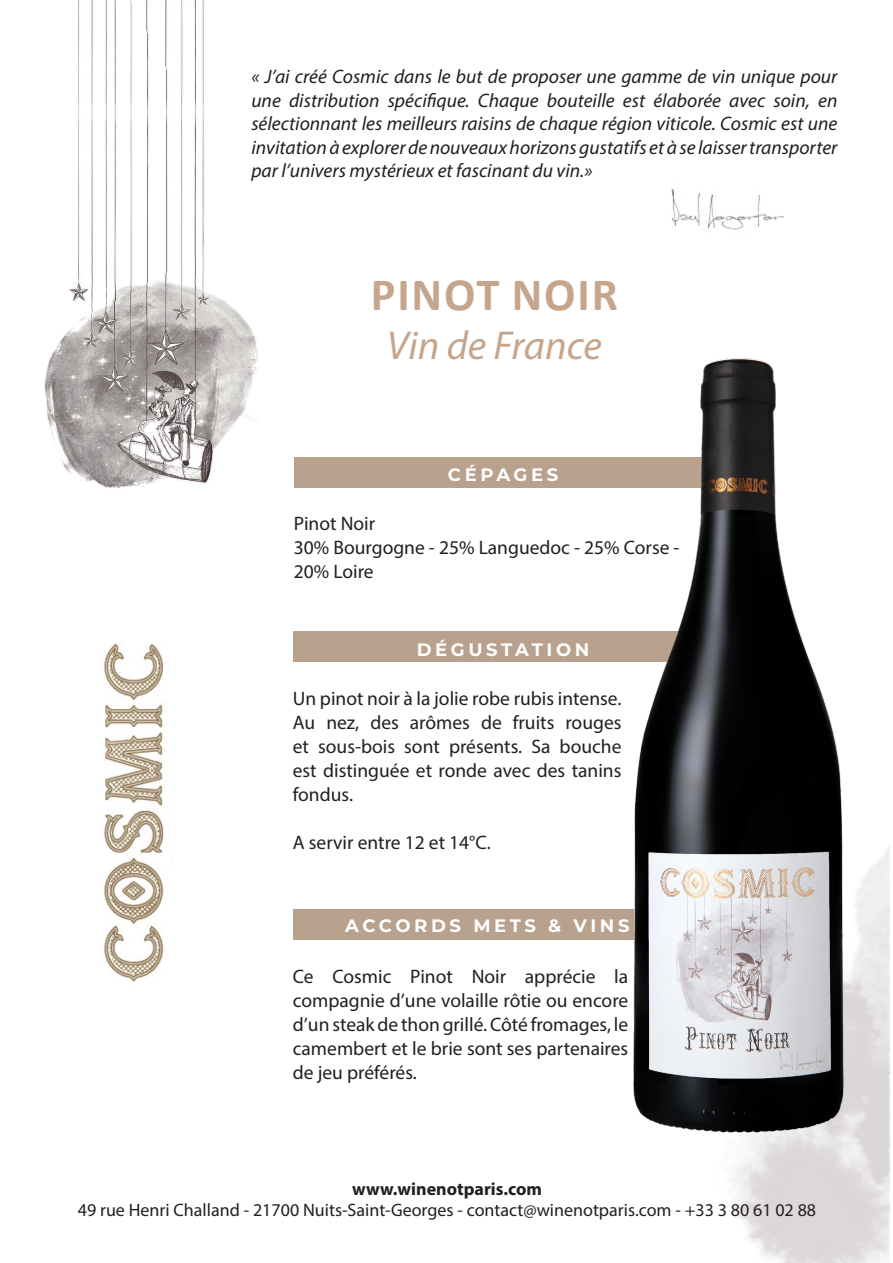
<style>
.page{position:relative;width:893px;height:1263px;background:#fff}
.page>*{position:absolute;margin:0;border:0;box-sizing:border-box;transform-origin:0 0}
.t1{font:700 46.5px "Calibri";letter-spacing:.04em;color:#c5a58c}
.t2{font:italic 40.5px "Myriad Pro";letter-spacing:-.005em;color:#c5a58c}
.t3{font:19.5px/24px "Myriad Pro";color:#231f20;text-align:justify}
.t4{font:italic 19.5px/23.4px "Myriad Pro";color:#231f20;text-align:justify}
.t5{font:18px "Myriad Pro";color:#231f20}
.t6{font:700 18px "Montserrat";letter-spacing:.2em;color:#fff}
.t7{font:700 18px "Myriad Pro";color:#231f20}
</style>
<div class="page">
<img style="left:512px;top:847px;width:379px;height:416px">
<img style="left:104px;top:643px;width:69px;height:339px">
<img style="left:44px;top:0;width:214px;height:488px">
<img style="left:68px;top:289px;width:71px;height:37px">
<div style="left:294px;top:632px;width:420px;height:30px;background:#b8a28d"></div>
<div style="left:293px;top:909px;width:420px;height:30px;background:#b8a28d"></div>
<img style="left:671px;top:189px;width:113px;height:41px">
<div style="left:294px;top:457px;width:420px;height:31px;background:#b8a28d"></div>
<img style="left:621px;top:358px;width:254px;height:776px">
<p class="t4" style="left:251px;top:65px;width:587px">« J’ai créé Cosmic dans le but de proposer une gamme de vin unique pour une distribution spécifique. Chaque bouteille est élaborée avec soin, en sélectionnant les meilleurs raisins de chaque région viticole. Cosmic est une invitation à explorer de nouveaux horizons gustatifs et à se laisser transporter par l’univers mystérieux et fascinant du vin.»</p>
<p class="t1" style="left:371px;top:262px;width:248px">PINOT NOIR</p>
<p class="t2" style="left:387px;top:320px;width:216px">Vin de France</p>
<p class="t6" style="left:448px;top:462px;width:112px">CÉPAGES</p>
<p class="t3" style="left:294px;top:511px;width:83px">Pinot Noir</p>
<p class="t3" style="left:294px;top:535px;width:387px">30% Bourgogne - 25% Languedoc - 25% Corse -<br>20% Loire</p>
<p class="t6" style="left:417px;top:636px;width:174px">DÉGUSTATION</p>
<p class="t3" style="left:293px;top:687px;width:330px">Un pinot noir à la jolie robe rubis intense.<br>Au nez, des arômes de fruits rouges et sous-bois sont présents. Sa bouche est distinguée et ronde avec des tanins fondus.</p>
<p class="t3" style="left:293px;top:831px;width:199px">A servir entre 12 et 14°C.</p>
<p class="t6" style="left:345px;top:912px;width:286px">ACCORDS METS &amp; VINS</p>
<p class="t3" style="left:293px;top:964px;width:337px">Ce Cosmic Pinot Noir apprécie la compagnie d’une volaille rôtie ou encore d’un steak de thon grillé. Côté fromages, le camembert et le brie sont ses partenaires de jeu préférés.</p>
<p class="t7" style="left:352px;top:1177px;width:191px">www.winenotparis.com</p>
<p class="t5" style="left:78px;top:1199px;width:740px">49 rue Henri Challand - 21700 Nuits-Saint-Georges - contact@winenotparis.com - +33 3 80 61 02 88</p>
</div>
